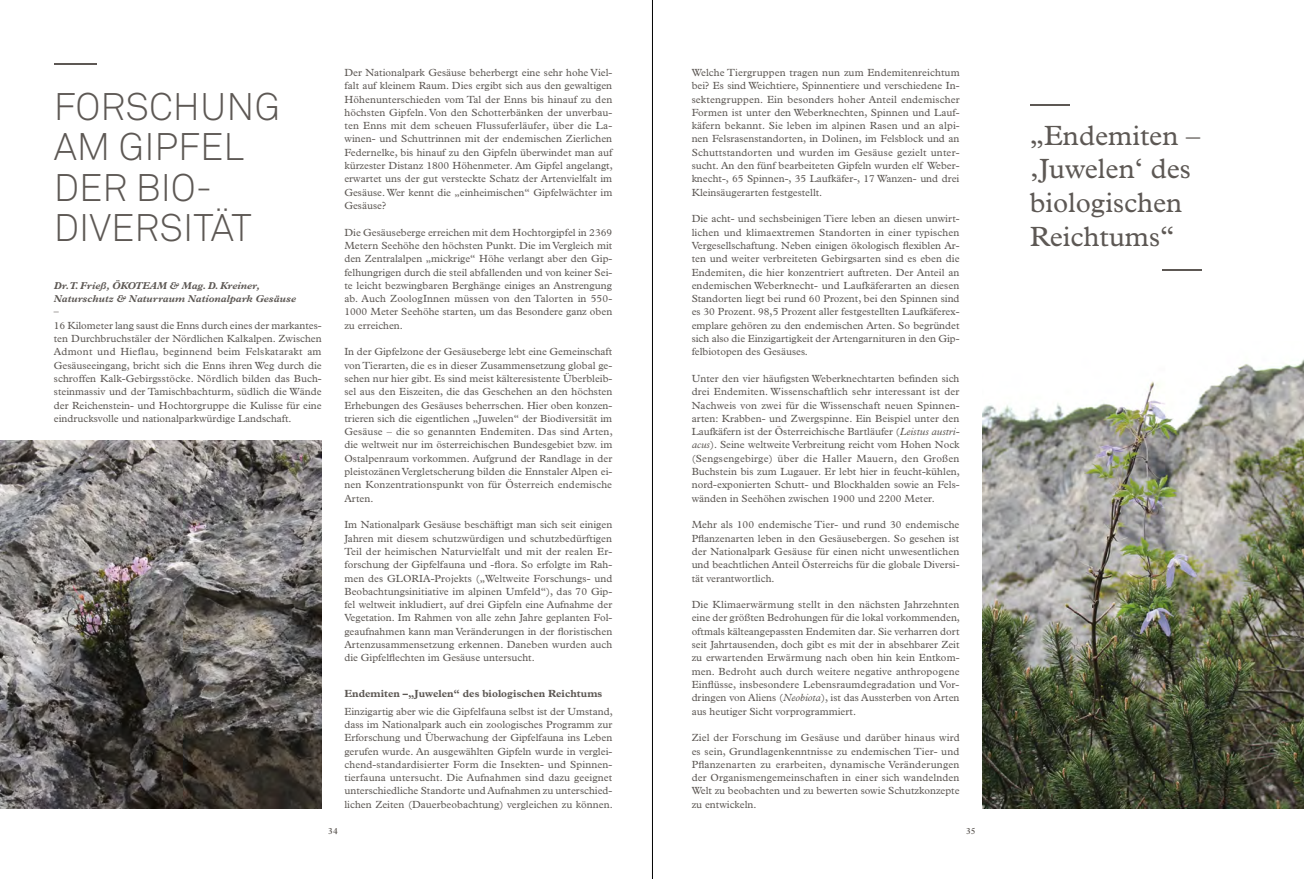
<style>
.page{position:relative;width:1304px;height:879px;background:#fff}
.page>*{position:absolute;margin:0;border:0;box-sizing:border-box;transform-origin:0 0}
.t1{font:300 38px/40.6px "Akkurat";color:#5d5854}
.t2{font:28px/33.6px "Plantin";color:#5d5854}
.t3{font:10.4px/13.3px "Plantin";color:#5d5854;text-align:justify}
.t4{font:700 10.4px "Plantin";color:#5d5854}
.t5{font:italic 700 10px/13.3px "Plantin";color:#5d5854}
.t6{font:600 9px "Plantin";color:#5d5854}
.s1{font-style:italic}
.s2{font-size:28.1px}
</style>
<div class="page">
<hr style="left:54px;top:63px;width:42px;height:1px;background:#5d5854">
<hr style="left:1030px;top:104px;width:39px;height:2px;background:#5d5854">
<hr style="left:1162px;top:269px;width:40px;height:2px;background:#5d5854">
<img style="left:0;top:441px;width:322px;height:367px">
<img style="left:982px;top:359px;width:322px;height:449px">
<hr style="left:652px;top:0;width:1px;height:879px;background:#000">
<h1 class="t1" style="left:54px;top:85px;width:228px">FORSCHUNG<br>AM GIPFEL<br>DER BIO-<br>DIVERSITÄT</h1>
<p class="t5" style="left:54px;top:278px;width:244px">Dr. T. Frieß, ÖKOTEAM &amp; Mag. D. Kreiner,<br>Naturschutz &amp; Naturraum Nationalpark Gesäuse</p>
<p class="t5" style="left:54px;top:301px;width:6px">_</p>
<p class="t3" style="left:54px;top:318px;width:269px">16 Kilometer lang saust die Enns durch eines der markantes&shy;ten Durchbruchstäler der Nördlichen Kalkalpen. Zwischen Admont und Hieflau, beginnend beim Felskatarakt am Gesäuseeingang, bricht sich die Enns ihren Weg durch die schroffen Kalk-Gebirgsstöcke. Nördlich bilden das Buch&shy;steinmassiv und der Tamischbachturm, südlich die Wände der Reichenstein- und Hochtorgruppe die Kulisse für eine eindrucksvolle und nationalparkwürdige Landschaft.</p>
<p class="t3" style="left:344px;top:66px;width:270px">Der Nationalpark Gesäuse beherbergt eine sehr hohe Viel&shy;falt auf kleinem Raum. Dies ergibt sich aus den gewaltigen Höhenunterschieden vom Tal der Enns bis hinauf zu den höchsten Gipfeln. Von den Schotterbänken der unverbau&shy;ten Enns mit dem scheuen Flussuferläufer, über die La&shy;winen- und Schuttrinnen mit der endemischen Zierlichen Federnelke, bis hinauf zu den Gipfeln überwindet man auf kürzester Distanz 1800 Höhenmeter. Am Gipfel angelangt, erwartet uns der gut versteckte Schatz der Artenvielfalt im Gesäuse. Wer kennt die „einheimischen“ Gipfelwächter im Gesäuse?</p>
<p class="t3" style="left:344px;top:225px;width:269px">Die Gesäuseberge erreichen mit dem Hochtorgipfel in 2369<br>Metern Seehöhe den höchsten Punkt. Die im Vergleich mit den Zentralalpen „mickrige“ Höhe verlangt aber den Gip&shy;felhungrigen durch die steil abfallenden und von keiner Sei&shy;te leicht bezwingbaren Berghänge einiges an Anstrengung ab. Auch ZoologInnen müssen von den Talorten in 550- 1000 Meter Seehöhe starten, um das Besondere ganz oben zu erreichen.</p>
<p class="t3" style="left:344px;top:345px;width:270px">In der Gipfelzone der Gesäuseberge lebt eine Gemeinschaft von Tierarten, die es in dieser Zusammensetzung global ge&shy;sehen nur hier gibt. Es sind meist kälteresistente Überbleib&shy;sel aus den Eiszeiten, die das Geschehen an den höchsten Erhebungen des Gesäuses beherrschen. Hier oben konzen&shy;trieren sich die eigentlichen „Juwelen“ der Biodiversität im Gesäuse – die so genannten Endemiten. Das sind Arten, die weltweit nur im österreichischen Bundesgebiet bzw. im Ostalpenraum vorkommen. Aufgrund der Randlage in der pleistozänen Vergletscherung bilden die Ennstaler Alpen ei&shy;nen Konzentrationspunkt von für Österreich endemische Arten.</p>
<p class="t3" style="left:344px;top:518px;width:269px">Im Nationalpark Gesäuse beschäftigt man sich seit einigen Jahren mit diesem schutzwürdigen und schutzbedürftigen Teil der heimischen Naturvielfalt und mit der realen Er&shy;forschung der Gipfelfauna und -flora. So erfolgte im Rah&shy;men des GLORIA-Projekts („Weltweite Forschungs- und Beobachtungsinitiative im alpinen Umfeld“), das 70 Gip&shy;fel weltweit inkludiert, auf drei Gipfeln eine Aufnahme der Vegetation. Im Rahmen von alle zehn Jahre geplanten Fol&shy;geaufnahmen kann man Veränderungen in der floristischen Artenzusammensetzung erkennen. Daneben wurden auch die Gipfelflechten im Gesäuse untersucht.</p>
<p class="t4" style="left:344px;top:687px;width:259px">Endemiten –„Juwelen“ des biologischen Reichtums</p>
<p class="t3" style="left:344px;top:704px;width:270px">Einzigartig aber wie die Gipfelfauna selbst ist der Umstand, dass im Nationalpark auch ein zoologisches Programm zur Erforschung und Überwachung der Gipfelfauna ins Leben gerufen wurde. An ausgewählten Gipfeln wurde in verglei&shy;chend-standardisierter Form die Insekten- und Spinnen&shy;tierfauna untersucht. Die Aufnahmen sind dazu geeignet unterschiedliche Standorte und Aufnahmen zu unterschied&shy;lichen Zeiten (Dauerbeobachtung) vergleichen zu können.</p>
<p class="t3" style="left:692px;top:66px;width:270px">Welche Tiergruppen tragen nun zum Endemitenreichtum bei? Es sind Weichtiere, Spinnentiere und verschiedene In&shy;sektengruppen. Ein besonders hoher Anteil endemischer Formen ist unter den Weberknechten, Spinnen und Lauf&shy;käfern bekannt. Sie leben im alpinen Rasen und an alpi&shy;nen Felsrasenstandorten, in Dolinen, im Felsblock und an Schuttstandorten und wurden im Gesäuse gezielt unter&shy;sucht. An den fünf bearbeiteten Gipfeln wurden elf Weber&shy;knecht-, 65 Spinnen-, 35 Laufkäfer-, 17 Wanzen- und drei Kleinsäugerarten festgestellt.</p>
<p class="t3" style="left:692px;top:212px;width:269px">Die acht- und sechsbeinigen Tiere leben an diesen unwirt&shy;lichen und klimaextremen Standorten in einer typischen Vergesellschaftung. Neben einigen ökologisch flexiblen Ar&shy;ten und weiter verbreiteten Gebirgsarten sind es eben die Endemiten, die hier konzentriert auftreten. Der Anteil an endemischen Weberknecht- und Laufkäferarten an diesen Standorten liegt bei rund 60 Prozent, bei den Spinnen sind es 30 Prozent. 98,5 Prozent aller festgestellten Laufkäferex&shy;emplare gehören zu den endemischen Arten. So begründet sich also die Einzigartigkeit der Artengarnituren in den Gip&shy;felbiotopen des Gesäuses.</p>
<p class="t3" style="left:692px;top:372px;width:270px">Unter den vier häufigsten Weberknechtarten befinden sich drei Endemiten. Wissenschaftlich sehr interessant ist der Nachweis von zwei für die Wissenschaft neuen Spinnen&shy;arten: Krabben- und Zwergspinne. Ein Beispiel unter den Laufkäfern ist der Österreichische Bartläufer (<span class="s1">Leistus austri&shy;acus</span>). Seine weltweite Verbreitung reicht vom Hohen Nock (Sengsengebirge) über die Haller Mauern, den Großen Buchstein bis zum Lugauer. Er lebt hier in feucht-kühlen, nord-exponierten Schutt- und Blockhalden sowie an Fels&shy;wänden in Seehöhen zwischen 1900 und 2200 Meter.</p>
<p class="t3" style="left:692px;top:518px;width:269px">Mehr als 100 endemische Tier- und rund 30 endemische Pflanzenarten leben in den Gesäusebergen. So gesehen ist der Nationalpark Gesäuse für einen nicht unwesentlichen und beachtlichen Anteil Österreichs für die globale Diversi&shy;tät verantwortlich.</p>
<p class="t3" style="left:692px;top:598px;width:270px">Die Klimaerwärmung stellt in den nächsten Jahrzehnten eine der größten Bedrohungen für die lokal vorkommenden, oftmals kälteangepassten Endemiten dar. Sie verharren dort seit Jahrtausenden, doch gibt es mit der in absehbarer Zeit zu erwartenden Erwärmung nach oben hin kein Entkom&shy;men. Bedroht auch durch weitere negative anthropogene Einflüsse, insbesondere Lebensraumdegradation und Vor&shy;dringen von Aliens (<span class="s1">Neobiota</span>), ist das Aussterben von Arten aus heutiger Sicht vorprogrammiert.</p>
<p class="t3" style="left:692px;top:731px;width:269px">Ziel der Forschung im Gesäuse und darüber hinaus wird es sein, Grundlagenkenntnisse zu endemischen Tier- und Pflanzenarten zu erarbeiten, dynamische Veränderungen der Organismengemeinschaften in einer sich wandelnden Welt zu beobachten und zu bewerten sowie Schutzkonzepte zu entwickeln.</p>
<p class="t6" style="left:328px;top:825px;width:11px">34</p>
<p class="t6" style="left:966px;top:825px;width:11px">35</p>
<h2 class="t2" style="left:1030px;top:118px;width:172px">„Endemiten – ‚Juwelen‘ des biologischen<br>Reichtums<span class="s2">“</span></h2>
</div>
